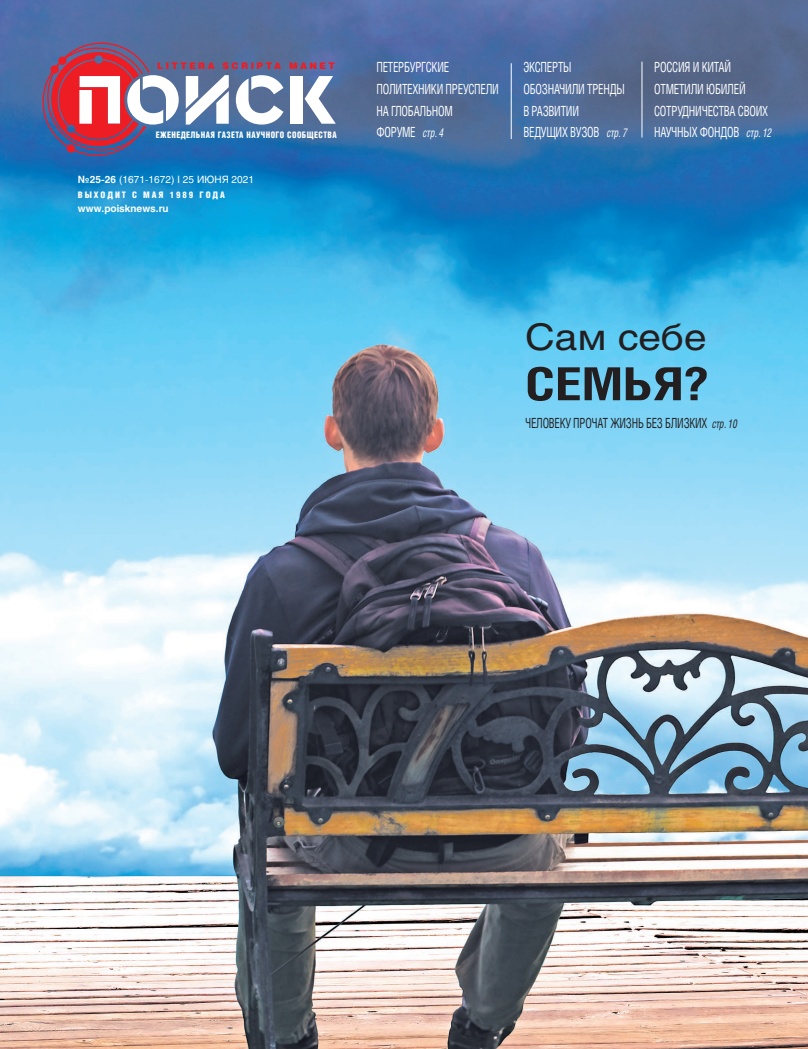
<style>
.page{position:relative;width:808px;height:1049px;background:#fff}
.page>*{position:absolute;margin:0;border:0;box-sizing:border-box;transform-origin:0 0}
.t1{font:700 45.6px "Helios Cond C";color:#231f20;scale:1.24 1}
.t2{font:36.4px "Helios C";color:#231f20;scale:1.12 1}
.t3{font:14px/21.7px "Helios Cond C";letter-spacing:-.02em;color:#fff;scale:.8 1}
.t4{font:14px "Helios Cond C";letter-spacing:-.02em;color:#231f20;scale:.79 1}
.t5{font:10px "Helios C";letter-spacing:.005em;color:#fff}
.t6{font:700 10px "Helios C";color:#fff}
.t7{font:9px "Helios Cond Black C";letter-spacing:.05em;color:#fff;scale:.9 1}
.t8{font:9px "Helios Cond Black C";letter-spacing:.21em;color:#fff}
.t9{font:9px "Helios Black C";letter-spacing:.27em;color:#ee1d23}
.s1{font-weight:700}
.s2{font-style:italic;font-size:12px}
</style>
<div class="page">
<img style="left:0;top:0;width:808px;height:1049px">
<svg style="left:42px;top:42px;width:137px;height:114px"></svg>
<svg style="left:186px;top:75px;width:43px;height:50px"></svg>
<svg style="left:236px;top:75px;width:47px;height:50px"></svg>
<div style="left:290px;top:76px;width:13px;height:48px;background:#fff"></div>
<svg style="left:305px;top:76px;width:31px;height:48px"></svg>
<hr style="left:511px;top:63px;width:1px;height:76px;background:#fff">
<hr style="left:641px;top:62px;width:1px;height:75px;background:#fff">
<p class="t9" style="left:157px;top:60px;width:179px">LITTERA SCRIPTA MANET</p>
<p class="t7" style="left:156px;top:130px;width:202px">ЕЖЕНЕДЕЛЬНАЯ ГАЗЕТА НАУЧНОГО СООБЩЕСТВА</p>
<p class="t5" style="left:78px;top:174px;width:178px"><span class="s1">№25-26</span> (1671-1672) I 25 ИЮНЯ 2021</p>
<p class="t8" style="left:78px;top:189px;width:148px">ВЫХОДИТ С МАЯ 1989 ГОДА</p>
<p class="t6" style="left:78px;top:203px;width:92px">www.poisknews.ru</p>
<p class="t3" style="left:376px;top:56px;width:155px">ПЕТЕРБУРГСКИЕ<br>ПОЛИТЕХНИКИ ПРЕУСПЕЛИ<br>НА ГЛОБАЛЬНОМ<br>ФОРУМЕ <span class="s2">стр. 4</span></p>
<p class="t3" style="left:654px;top:56px;width:148px">РОССИЯ И КИТАЙ<br>ОТМЕТИЛИ ЮБИЛЕЙ<br>СОТРУДНИЧЕСТВА СВОИХ<br>НАУЧНЫХ ФОНДОВ <span class="s2">стр. 12</span></p>
<p class="t3" style="left:523px;top:56px;width:132px">ЭКСПЕРТЫ<br>ОБОЗНАЧИЛИ ТРЕНДЫ<br>В РАЗВИТИИ<br>ВЕДУЩИХ ВУЗОВ <span class="s2">стр. 7</span></p>
<h2 class="t2" style="left:525px;top:316px;width:163px">Сам себе</h2>
<h1 class="t1" style="left:525px;top:357px;width:149px">СЕМЬЯ?</h1>
<p class="t4" style="left:525px;top:414px;width:270px">ЧЕЛОВЕКУ ПРОЧАТ ЖИЗНЬ БЕЗ БЛИЗКИХ <span class="s2">стр. 10</span></p>
</div>
